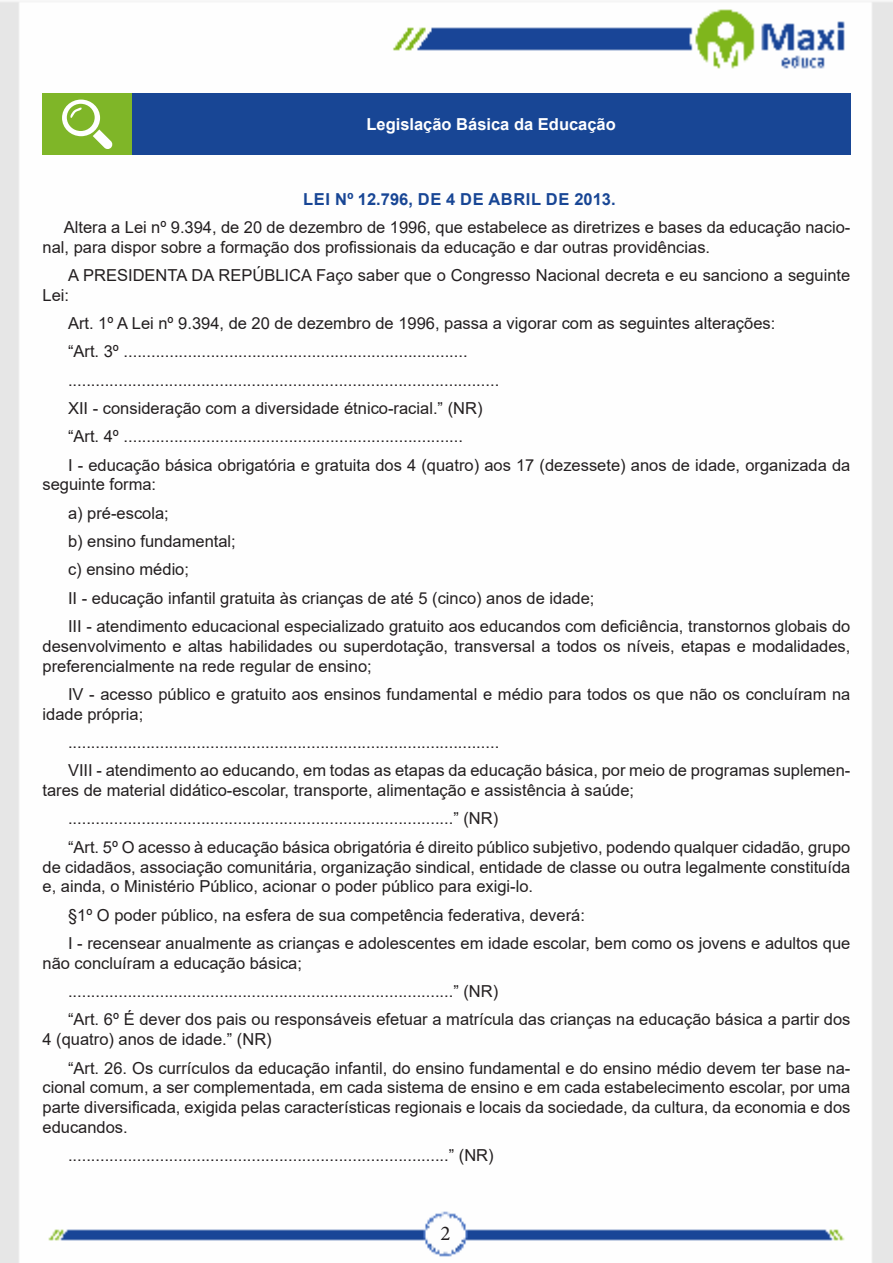
<style>
.page{position:relative;width:893px;height:1263px;background:#fff}
.page>*{position:absolute;margin:0;border:0;box-sizing:border-box;transform-origin:0 0}
.t1{font:21px "Minion Pro";color:#231f20}
.TEXTO_BASE{font:16.5px/19.8px "Arial";color:#231f20}
.Texto{font:16.5px/19.8px "Arial";color:#231f20}
.TITULO_DE_LEI{font:700 16.5px "Arial";letter-spacing:.035em;color:#184695}
.Titulo_de_Caixa{font:700 16.5px "Arial";color:#fff}
</style>
<div class="page">
<img style="left:0;top:1px;width:893px;height:1262px">
<div style="left:43px;top:94px;width:89px;height:61px;background:#7fb628"></div>
<div style="left:132px;top:94px;width:718px;height:61px;background:#184695"></div>
<svg style="left:62px;top:100px;width:51px;height:49px"></svg>
<p class="Titulo_de_Caixa" style="left:366px;top:113px;width:251px">Legislação Básica da Educação</p>
<p class="TITULO_DE_LEI" style="left:303px;top:187px;width:314px">LEI Nº 12.796, DE 4 DE ABRIL DE 2013.</p>
<p class="Texto" style="left:43px;top:217px;width:809px;text-indent:21px">Altera a Lei nº 9.394, de 20 de dezembro de 1996, que estabelece as diretrizes e bases da educação nacio&shy;nal, para dispor sobre a formação dos profissionais da educação e dar outras providências.</p>
<p class="TEXTO_BASE" style="left:43px;top:265px;width:809px;text-indent:26px">A PRESIDENTA DA REPÚBLICA Faço saber que o Congresso Nacional decreta e eu sanciono a seguinte<br>Lei:</p>
<p class="TEXTO_BASE" style="left:68px;top:313px;width:709px">Art. 1º A Lei nº 9.394, de 20 de dezembro de 1996, passa a vigorar com as seguintes alterações:</p>
<p class="TEXTO_BASE" style="left:68px;top:342px;width:401px">“Art. 3º ...........................................................................</p>
<p class="TEXTO_BASE" style="left:68px;top:370px;width:433px">..............................................................................................</p>
<p class="TEXTO_BASE" style="left:68px;top:398px;width:416px">XII - consideração com a diversidade étnico-racial.” (NR)</p>
<p class="TEXTO_BASE" style="left:68px;top:427px;width:396px">“Art. 4º ..........................................................................</p>
<p class="TEXTO_BASE" style="left:43px;top:455px;width:809px;text-indent:26px">I - educação básica obrigatória e gratuita dos 4 (quatro) aos 17 (dezessete) anos de idade, organizada da seguinte forma:</p>
<p class="TEXTO_BASE" style="left:68px;top:503px;width:102px">a) pré-escola;</p>
<p class="TEXTO_BASE" style="left:68px;top:531px;width:169px">b) ensino fundamental;</p>
<p class="TEXTO_BASE" style="left:68px;top:560px;width:123px">c) ensino médio;</p>
<p class="TEXTO_BASE" style="left:68px;top:588px;width:528px">II - educação infantil gratuita às crianças de até 5 (cinco) anos de idade;</p>
<p class="TEXTO_BASE" style="left:43px;top:616px;width:809px;text-align:justify;text-indent:26px">III - atendimento educacional especializado gratuito aos educandos com deficiência, transtornos globais do desenvolvimento e altas habilidades ou superdotação, transversal a todos os níveis, etapas e modalidades, preferencialmente na rede regular de ensino;</p>
<p class="TEXTO_BASE" style="left:43px;top:684px;width:809px;text-indent:26px">IV - acesso público e gratuito aos ensinos fundamental e médio para todos os que não os concluíram na idade própria;</p>
<p class="TEXTO_BASE" style="left:68px;top:732px;width:433px">..............................................................................................</p>
<p class="TEXTO_BASE" style="left:43px;top:760px;width:809px;text-indent:26px">VIII - atendimento ao educando, em todas as etapas da educação básica, por meio de programas suplemen&shy;tares de material didático-escolar, transporte, alimentação e assistência à saúde;</p>
<p class="TEXTO_BASE" style="left:68px;top:809px;width:432px">....................................................................................” (NR)</p>
<p class="TEXTO_BASE" style="left:43px;top:837px;width:809px;text-align:justify;text-indent:26px">“Art. 5º O acesso à educação básica obrigatória é direito público subjetivo, podendo qualquer cidadão, grupo de cidadãos, associação comunitária, organização sindical, entidade de classe ou outra legalmente constituída e, ainda, o Ministério Público, acionar o poder público para exigi-lo.</p>
<p class="TEXTO_BASE" style="left:68px;top:905px;width:518px">§1º O poder público, na esfera de sua competência federativa, deverá:</p>
<p class="TEXTO_BASE" style="left:43px;top:933px;width:809px;text-indent:26px">I - recensear anualmente as crianças e adolescentes em idade escolar, bem como os jovens e adultos que não concluíram a educação básica;</p>
<p class="TEXTO_BASE" style="left:68px;top:981px;width:432px">....................................................................................” (NR)</p>
<p class="TEXTO_BASE" style="left:43px;top:1009px;width:809px;text-indent:26px">“Art. 6º É dever dos pais ou responsáveis efetuar a matrícula das crianças na educação básica a partir dos<br>4 (quatro) anos de idade.” (NR)</p>
<p class="TEXTO_BASE" style="left:43px;top:1058px;width:809px;text-align:justify;text-indent:26px">“Art. 26. Os currículos da educação infantil, do ensino fundamental e do ensino médio devem ter base na&shy;cional comum, a ser complementada, em cada sistema de ensino e em cada estabelecimento escolar, por uma parte diversificada, exigida pelas características regionais e locais da sociedade, da cultura, da economia e dos educandos.</p>
<p class="TEXTO_BASE" style="left:68px;top:1145px;width:427px">...................................................................................” (NR)</p>
<p class="t1" style="left:440px;top:1219px;width:12px">2</p>
</div>
